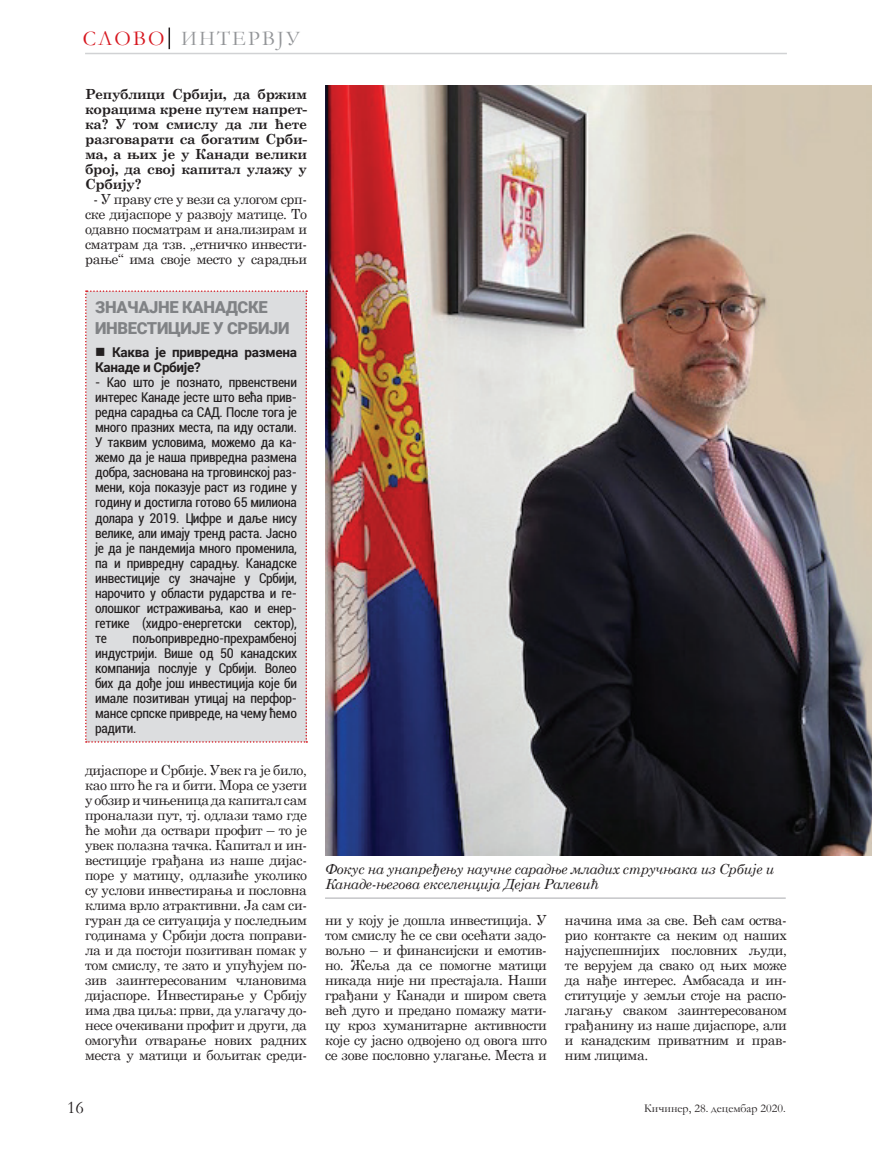
<style>
.page{position:relative;width:872px;height:1149px;background:#fff}
.page>*{position:absolute;margin:0;border:0;box-sizing:border-box;transform-origin:0 0}
.t1{font:21px "Garamond";letter-spacing:.1em;color:#939598}
.t2{font:18px "Garamond";color:#231f20}
.t3{font:900 16.5px/21px "Roboto";letter-spacing:-.02em;color:#808285}
.t4{font:13.95px/15px "Century Schoolbook";letter-spacing:-.03em;color:#231f20;text-align:justify}
.t5{font:700 13.95px/15px "Century Schoolbook";letter-spacing:-.025em;color:#231f20;text-align:justify}
.t6{font:italic 13.95px/15px "Century Schoolbook";letter-spacing:-.02em;color:#231f20}
.t7{font:condensed 13.5px/15px "Roboto";letter-spacing:-.02em;color:#231f20;text-align:justify}
.t8{font:700 13.5px/15px "Roboto";letter-spacing:-.02em;color:#231f20}
.t9{font:12px "Garamond";color:#231f20}
.s1{color:#d7171f}
</style>
<div class="page">
<hr style="left:168px;top:28px;width:2px;height:21px;background:#231f20">
<hr style="left:85px;top:53px;width:702px;height:1px;background:#d1d2d4">
<div style="left:85px;top:290px;width:222px;height:452px;background:#dcdddf"></div>
<img style="left:325px;top:85px;width:547px;height:770px">
<hr style="left:325px;top:897px;width:460px;height:1px;background:#a8a9ad">
<h1 class="t1" style="left:83px;top:25px;width:219px"><span class="s1">СЛОВО</span> ИНТЕРВЈУ</h1>
<p class="t5" style="left:85px;top:86px;width:223px">Републици Србији, да бржим корацима крене путем напрет&shy;ка? У том смислу да ли ћете разговарати са богатим Срби&shy;ма, а њих је у Канади велики број, да свој капитал улажу у Србију?</p>
<p class="t4" style="left:85px;top:190px;width:223px;text-indent:9px">- У праву сте у вези са улогом срп&shy;ске дијаспоре у развоју матице. То одавно посматрам и анализирам и сматрам да тзв. „етничко инвести&shy;рање“ има своје место у сарадњи</p>
<p class="t3" style="left:95px;top:296px;width:196px">ЗНАЧАЈНЕ КАНАДСКЕ<br>ИНВЕСТИЦИЈЕ У СРБИЈИ</p>
<p class="t8" style="left:95px;top:344px;width:203px">■ Каква је привредна размена<br>Канаде и Србије?</p>
<p class="t7" style="left:95px;top:374px;width:203px">- Као што је познато, првенствени интерес Канаде јесте што већа прив&shy;редна сарадња са САД. После тога је много празних места, па иду остали.<br>У таквим условима, можемо да ка&shy;жемо да је наша привредна размена добра, заснована на трговинској раз&shy;мени, која показује раст из године у годину и достигла готово 65 милиона долара у 2019. Цифре и даље нису велике, али имају тренд раста. Јасно је да је пандемија много променила, па и привредну сарадњу. Канадске инвестиције су значајне у Србији, нарочито у области рударства и ге&shy;олошког истраживања, као и енер&shy;гетике (хидро-енергетски сектор), те</p>
<p class="t7" style="left:95px;top:629px;width:203px;text-indent:38px">пољопривредно-прехрамбеној индустрији. Више од 50 канадских компанија послује у Србији. Волео бих да дође још инвестиција које би имале позитиван утицај на перфор&shy;мансе српске привреде, на чему ћемо радити.</p>
<p class="t4" style="left:85px;top:760px;width:223px">дијаспоре и Србије. Увек га је било, као што ће га и бити. Мора се узети у обзир и чињеница да капитал сам проналази пут, тј. одлази тамо где ће моћи да оствари профит – то је увек полазна тачка. Капитал и ин&shy;вестиције грађана из наше дијас&shy;поре у матицу, одлазиће уколико су услови инвестирања и пословна клима врло атрактивни. Ја сам си&shy;гуран да се ситуација у последњим годинама у Србији доста поправи&shy;ла и да постоји позитиван помак у том смислу, те зато и упућујем по&shy;зив заинтересованим члановима дијаспоре. Инвестирање у Србију има два циља: први, да улагачу до&shy;несе очекивани профит и други, да омогући отварање нових радних места у матици и бољитак среди-</p>
<p class="t2" style="left:67px;top:1094px;width:18px">16</p>
<p class="t6" style="left:325px;top:860px;width:451px">Фокус на унапређењу научне сарадње младих стручњака из Србије и<br>Канаде-његова екселенција Дејан Ралевић</p>
<p class="t4" style="left:325px;top:910px;width:223px">ни у коју је дошла инвестиција. У том смислу ће се сви осећати задо&shy;вољно – и финансијски и емотив&shy;но. Жеља да се помогне матици никада није ни престајала. Наши грађани у Канади и широм света већ дуго и предано помажу мати&shy;цу кроз хуманитарне активности које су јасно одвојено од овога што се зове пословно улагање. Места и</p>
<p class="t4" style="left:565px;top:910px;width:223px">начина има за све. Већ сам оства&shy;рио контакте са неким од наших најуспешнијих пословних људи, те верујем да свако од њих може да нађе интерес. Амбасада и ин&shy;ституције у земљи стоје на распо&shy;лагању сваком заинтересованом грађанину из наше дијаспоре, али и канадским приватним и прав&shy;ним лицима.</p>
<p class="t9" style="left:644px;top:1099px;width:143px">Кичинер, 28. децембар 2020.</p>
</div>
